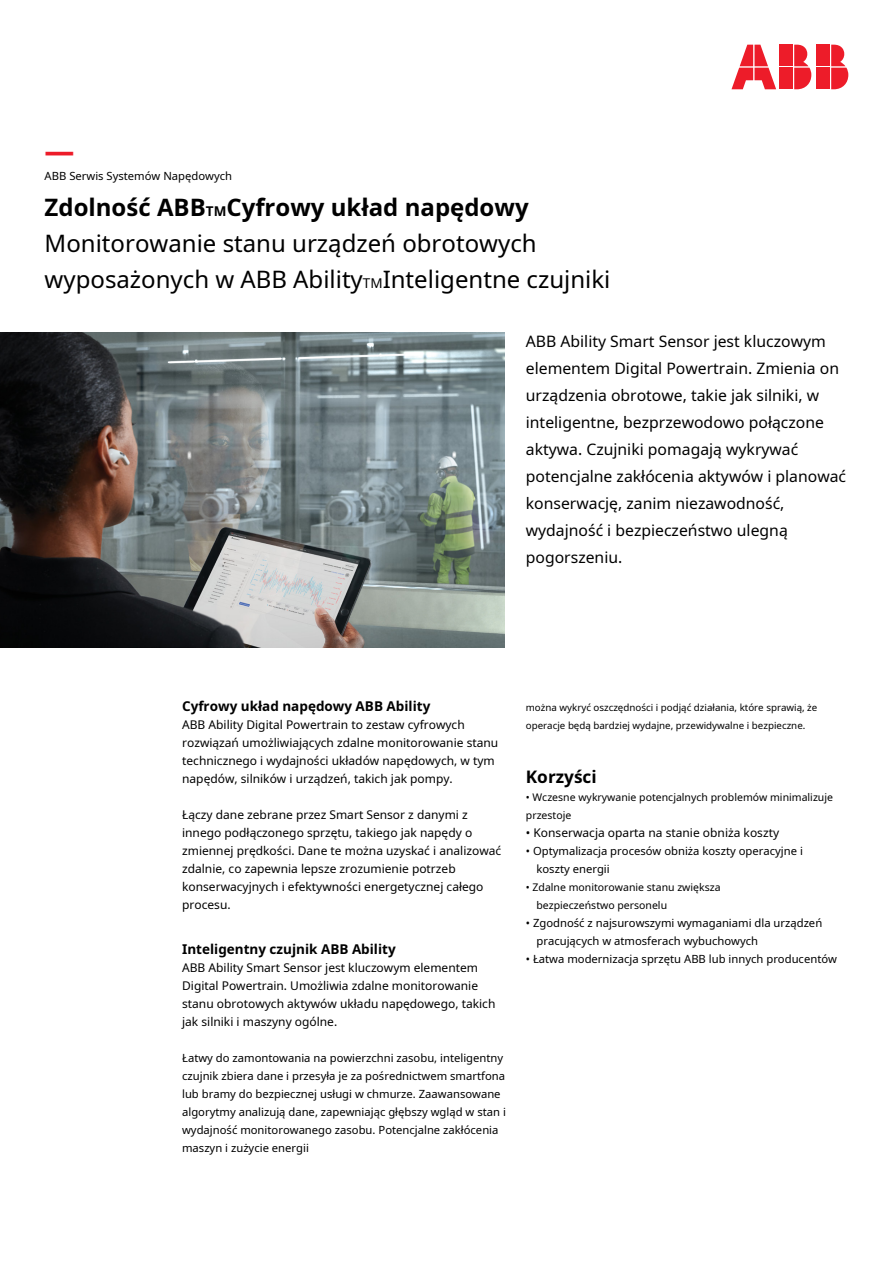
<style>
.page{position:relative;width:893px;height:1263px;background:#fff}
.page>*{position:absolute;margin:0;border:0;box-sizing:border-box;transform-origin:0 0}
.t1{font:700 30px "Noto Sans";color:#ed1c29}
.t2{font:24px/36px "Noto Sans";color:#000}
.t3{font:700 17.25px "Noto Sans";color:#000}
.t4{font:15.75px/27px "Noto Sans";color:#000}
.t5{font:700 13.5px "Noto Sans";color:#000}
.t6{font:12px/18px "Noto Sans";color:#000}
.t7{font:11.25px/18px "Noto Sans";color:#000}
.t8{font:10.5px/18px "Noto Sans";color:#000}
.t9{font:9.75px "Noto Sans";color:#000}
.s1{font-weight:700}
.s2{font-weight:700;font-size:13.5px}
.s3{font-size:13.5px}
</style>
<div class="page">
<img style="left:0;top:333px;width:505px;height:315px">
<div style="left:817px;top:45px;width:13px;height:21px;background:#ed1c29"></div>
<div style="left:817px;top:68px;width:13px;height:21px;background:#ed1c29"></div>
<svg style="left:831px;top:45px;width:17px;height:44px"></svg>
<svg style="left:731px;top:45px;width:45px;height:44px"></svg>
<div style="left:780px;top:45px;width:13px;height:21px;background:#ed1c29"></div>
<div style="left:780px;top:68px;width:13px;height:21px;background:#ed1c29"></div>
<svg style="left:794px;top:45px;width:17px;height:44px"></svg>
<h1 class="t1" style="left:45px;top:130px;width:32px">—</h1>
<p class="t7" style="left:45px;top:166px;width:189px">ABB Serwis Systemów Napędowych</p>
<h2 class="t2" style="left:45px;top:188px;width:567px"><span class="s1">Zdolność ABB</span><span class="s2">TM</span><span class="s1">Cyfrowy układ napędowy<br></span>Monitorowanie stanu urządzeń obrotowych wyposażonych w ABB Ability<span class="s3">TM</span>Inteligentne czujniki</h2>
<p class="t4" style="left:526px;top:327px;width:322px">ABB Ability Smart Sensor jest kluczowym elementem Digital Powertrain. Zmienia on urządzenia obrotowe, takie jak silniki, w inteligentne, bezprzewodowo połączone aktywa. Czujniki pomagają wykrywać potencjalne zakłócenia aktywów i planować konserwację, zanim niezawodność, wydajność i bezpieczeństwo ulegną pogorszeniu.</p>
<p class="t5" style="left:182px;top:696px;width:250px">Cyfrowy układ napędowy ABB Ability</p>
<p class="t9" style="left:526px;top:700px;width:293px">można wykryć oszczędności i podjąć działania, które sprawią, że</p>
<p class="t6" style="left:182px;top:715px;width:284px">ABB Ability Digital Powertrain to zestaw cyfrowych</p>
<p class="t9" style="left:526px;top:718px;width:281px">operacje będą bardziej wydajne, przewidywalne i bezpieczne.</p>
<p class="t6" style="left:182px;top:733px;width:318px">rozwiązań umożliwiających zdalne monitorowanie stanu technicznego i wydajności układów napędowych, w tym napędów, silników i urządzeń, takich jak pompy.</p>
<h3 class="t3" style="left:526px;top:764px;width:72px">Korzyści</h3>
<p class="t8" style="left:526px;top:788px;width:309px">• Wczesne wykrywanie potencjalnych problemów minimalizuje przestoje</p>
<p class="t6" style="left:526px;top:823px;width:255px">• Konserwacja oparta na stanie obniża koszty</p>
<p class="t7" style="left:536px;top:841px;width:268px;text-indent:-11px">• Optymalizacja procesów obniża koszty operacyjne i koszty energii</p>
<p class="t8" style="left:536px;top:878px;width:186px;text-indent:-11px">• Zdalne monitorowanie stanu zwiększa bezpieczeństwo personelu</p>
<p class="t7" style="left:536px;top:913px;width:287px;text-indent:-11px">• Zgodność z najsurowszymi wymaganiami dla urządzeń pracujących w atmosferach wybuchowych</p>
<p class="t7" style="left:526px;top:949px;width:313px">• Łatwa modernizacja sprzętu ABB lub innych producentów</p>
<p class="t6" style="left:182px;top:805px;width:321px">Łączy dane zebrane przez Smart Sensor z danymi z innego podłączonego sprzętu, takiego jak napędy o zmiennej prędkości. Dane te można uzyskać i analizować zdalnie, co zapewnia lepsze zrozumienie potrzeb konserwacyjnych i efektywności energetycznej całego procesu.</p>
<p class="t5" style="left:182px;top:939px;width:215px">Inteligentny czujnik ABB Ability</p>
<p class="t6" style="left:182px;top:958px;width:315px">ABB Ability Smart Sensor jest kluczowym elementem Digital Powertrain. Umożliwia zdalne monitorowanie stanu obrotowych aktywów układu napędowego, takich jak silniki i maszyny ogólne.</p>
<p class="t7" style="left:182px;top:1048px;width:325px">Łatwy do zamontowania na powierzchni zasobu, inteligentny czujnik zbiera dane i przesyła je za pośrednictwem smartfona lub bramy do bezpiecznej usługi w chmurze. Zaawansowane algorytmy analizują dane, zapewniając głębszy wgląd w stan i wydajność monitorowanego zasobu. Potencjalne zakłócenia maszyn i zużycie energii</p>
</div>
